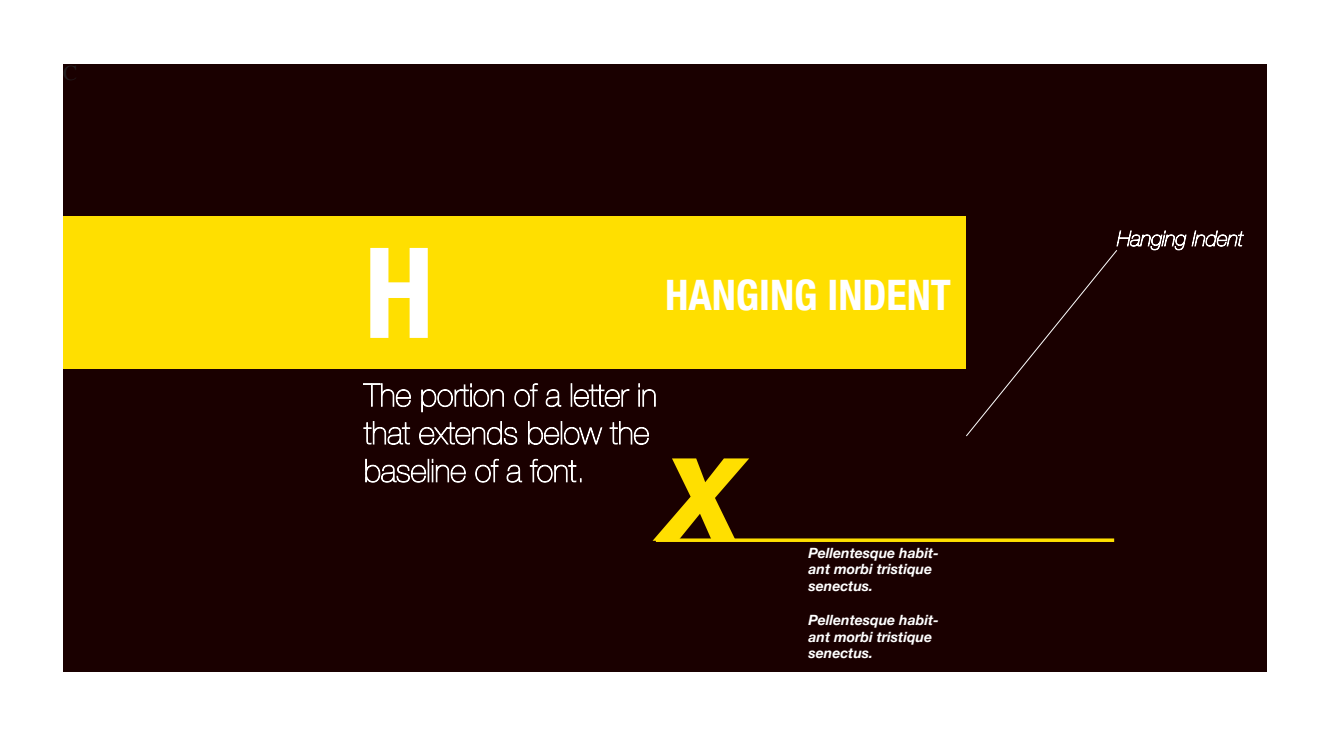
<style>
.page{position:relative;width:1330px;height:735px;background:#fff}
.page>*{position:absolute;margin:0;border:0;box-sizing:border-box;transform-origin:0 0}
.t1{font:italic 700 159.25px "Helvetica Neue";color:#ffdf00}
.t2{font:700 condensed 126px "Helvetica Neue";color:#fff}
.t3{font:700 condensed 42px "Helvetica Neue";color:#fff}
.t4{font:21px "Times";color:#231f20}
.t5{font:italic 700 14.17px/16.8px "Helvetica Neue";color:#fff}
</style>
<div class="page">
<div style="left:63px;top:65px;width:1204px;height:607px;background:#1a0000"></div>
<div style="left:63px;top:217px;width:903px;height:152px;background:#ffdf00"></div>
<svg style="left:656px;top:538px;width:458px;height:4px;background:#e2c300"></svg>
<svg style="left:475px;top:459px;width:107px;height:24px"></svg>
<svg style="left:365px;top:459px;width:101px;height:24px"></svg>
<svg style="left:610px;top:421px;width:39px;height:24px"></svg>
<svg style="left:419px;top:421px;width:183px;height:24px"></svg>
<svg style="left:363px;top:421px;width:47px;height:24px"></svg>
<svg style="left:638px;top:383px;width:18px;height:24px"></svg>
<svg style="left:571px;top:383px;width:58px;height:24px"></svg>
<svg style="left:363px;top:383px;width:198px;height:29px"></svg>
<svg style="left:966px;top:230px;width:278px;height:207px"></svg>
<p class="t4" style="left:63px;top:54px;width:16px">C</p>
<p class="t2" style="left:364px;top:217px;width:72px">H</p>
<p class="t3" style="left:665px;top:269px;width:288px">HANGING INDENT</p>
<p class="t1" style="left:665px;top:386px;width:84px">x</p>
<p class="t5" style="left:809px;top:544px;width:132px">Pellentesque habit&shy;ant morbi tristique senectus.</p>
<p class="t5" style="left:809px;top:611px;width:132px">Pellentesque habit&shy;ant morbi tristique senectus.</p>
</div>
